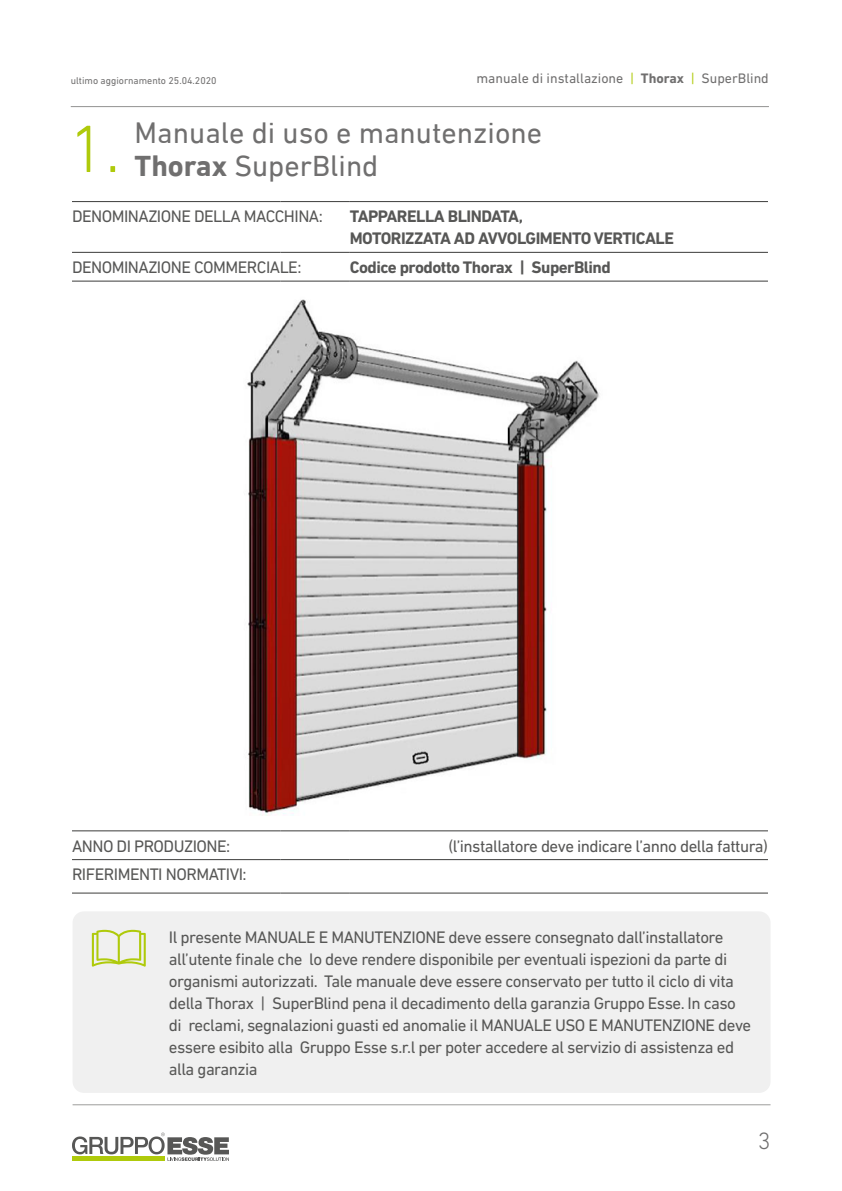
<style>
.page{position:relative;width:842px;height:1191px;background:#fff}
.page>*{position:absolute;margin:0;border:0;box-sizing:border-box;transform-origin:0 0}
.t1{font:300 68px "DIN Next LT Arabic";color:#afca0b}
.t2{font:30px "DIN Next LT Arabic";color:#706f6f}
.t3{font:300 24px "DIN Next LT Pro";color:#706f6f}
.t4{font:17px/22px "DIN Next LT Pro";letter-spacing:-.03em;color:#575756}
.t5{font:700 17px/22px "DIN Next LT Pro";letter-spacing:-.03em;color:#575756}
.t6{font:14px "DIN Next LT Pro";color:#706f6f}
.t7{font:10px "DIN Next LT Pro";color:#706f6f}
.s1{color:#afca0b}
.s2{font-weight:700}
</style>
<div class="page">
<svg style="left:72px;top:1132px;width:157px;height:29px"></svg>
<hr style="left:73px;top:1104px;width:697px;height:1px;background:#9d9d9c">
<hr style="left:71px;top:106px;width:698px;height:1px;background:#9d9d9c">
<div style="left:73px;top:911px;width:697px;height:181px;background:#f0f0f0;border-radius:11px"></div>
<svg style="left:92px;top:929px;width:54px;height:37px"></svg>
<hr style="left:72px;top:201px;width:208px;height:1px;background:#3c3c3b">
<hr style="left:280px;top:201px;width:70px;height:1px;background:#3c3c3b">
<hr style="left:350px;top:201px;width:418px;height:1px;background:#3c3c3b">
<hr style="left:72px;top:252px;width:208px;height:1px;background:#3c3c3b">
<hr style="left:280px;top:252px;width:70px;height:1px;background:#3c3c3b">
<hr style="left:350px;top:252px;width:418px;height:1px;background:#3c3c3b">
<hr style="left:72px;top:281px;width:208px;height:1px;background:#3c3c3b">
<hr style="left:280px;top:281px;width:70px;height:1px;background:#3c3c3b">
<hr style="left:350px;top:281px;width:418px;height:1px;background:#3c3c3b">
<hr style="left:72px;top:830px;width:208px;height:1px;background:#3c3c3b">
<hr style="left:280px;top:830px;width:70px;height:1px;background:#3c3c3b">
<hr style="left:350px;top:830px;width:418px;height:1px;background:#3c3c3b">
<hr style="left:72px;top:859px;width:208px;height:1px;background:#3c3c3b">
<hr style="left:280px;top:859px;width:70px;height:1px;background:#3c3c3b">
<hr style="left:350px;top:859px;width:418px;height:1px;background:#3c3c3b">
<hr style="left:72px;top:892px;width:208px;height:1px;background:#3c3c3b">
<hr style="left:280px;top:892px;width:70px;height:1px;background:#3c3c3b">
<hr style="left:350px;top:892px;width:418px;height:1px;background:#3c3c3b">
<img style="left:247px;top:299px;width:353px;height:517px">
<p class="t7" style="left:71px;top:75px;width:147px">ultimo aggiornamento 25.04.2020</p>
<p class="t6" style="left:476px;top:70px;width:294px">manuale di installazione <span class="s1">|</span> <span class="s2">Thorax</span> <span class="s1">|</span> SuperBlind</p>
<h1 class="t1" style="left:69px;top:109px;width:53px">1.</h1>
<h2 class="t2" style="left:135px;top:116px;width:409px">Manuale di uso e manutenzione</h2>
<h2 class="t2" style="left:135px;top:148px;width:245px"><span class="s2">Thorax</span> SuperBlind</h2>
<p class="t4" style="left:72px;top:205px;width:253px">DENOMINAZIONE DELLA MACCHINA:</p>
<p class="t5" style="left:350px;top:205px;width:326px">TAPPARELLA BLINDATA,<br>MOTORIZZATA AD AVVOLGIMENTO VERTICALE</p>
<p class="t4" style="left:72px;top:256px;width:231px">DENOMINAZIONE COMMERCIALE:</p>
<p class="t5" style="left:350px;top:256px;width:262px">Codice prodotto Thorax | SuperBlind</p>
<p class="t4" style="left:72px;top:834px;width:160px">ANNO DI PRODUZIONE:</p>
<p class="t4" style="left:448px;top:834px;width:321px">(l’installatore deve indicare l’anno della fattura)</p>
<p class="t4" style="left:72px;top:863px;width:176px">RIFERIMENTI NORMATIVI:</p>
<p class="t4" style="left:169px;top:926px;width:584px">Il presente MANUALE E MANUTENZIONE deve essere consegnato dall’installatore all’utente finale che lo deve rendere disponibile per eventuali ispezioni da parte di organismi autorizzati. Tale manuale deve essere conservato per tutto il ciclo di vita della Thorax | SuperBlind pena il decadimento della garanzia Gruppo Esse. In caso di reclami, segnalazioni guasti ed anomalie il MANUALE USO E MANUTENZIONE deve essere esibito alla Gruppo Esse s.r.l per poter accedere al servizio di assistenza ed alla garanzia</p>
<h3 class="t3" style="left:758px;top:1127px;width:14px">3</h3>
</div>
